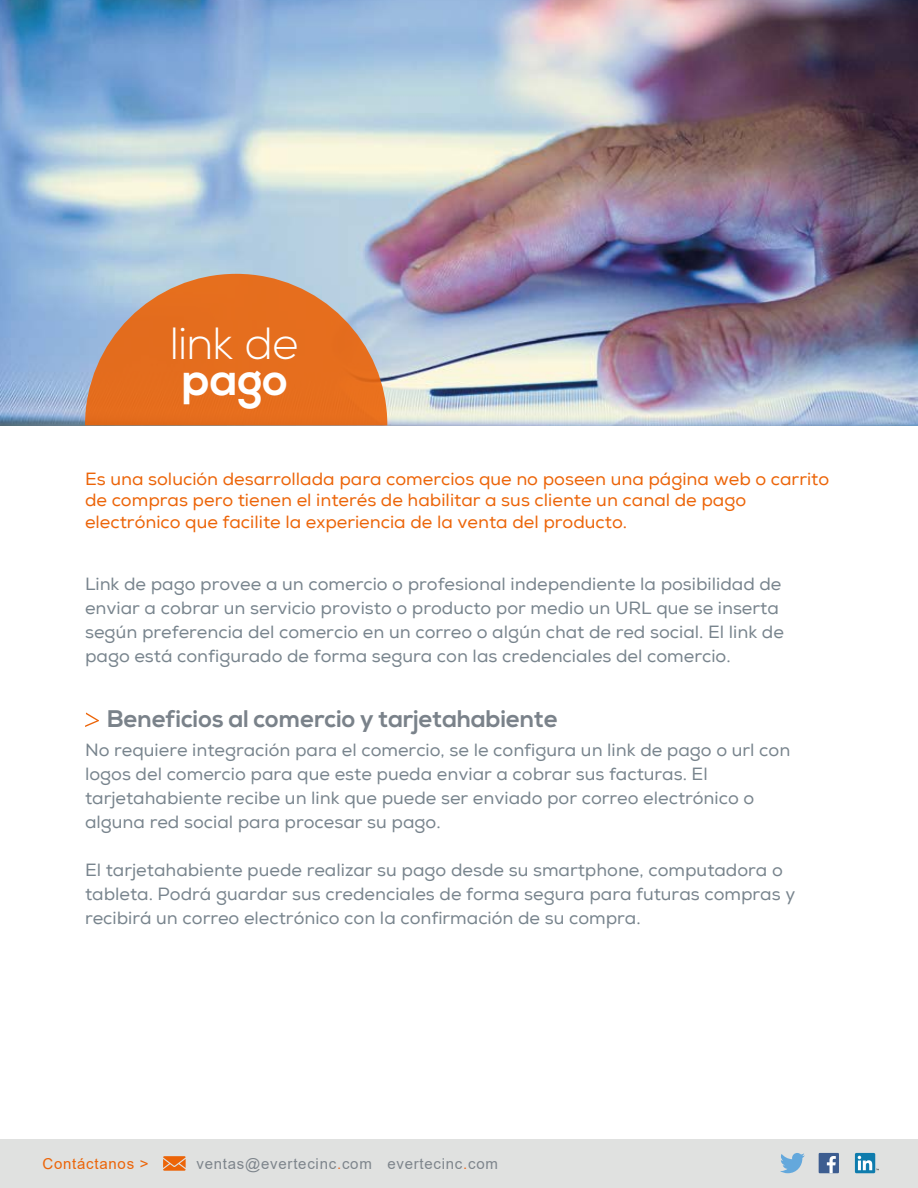
<style>
.page{position:relative;width:918px;height:1188px;background:#fff}
.page>*{position:absolute;margin:0;border:0;box-sizing:border-box;transform-origin:0 0}
.t1{font:300 45px "Nexa";color:#fff}
.t2{font:700 45px "Nexa";color:#fff}
.t3{font:700 24px "Nexa";color:#7a828a}
.t4{font:18px/24px "Nexa";color:#78848d}
.t5{font:18px/21.6px "Nexa";color:#ec6408}
.t6{font:15px "Arial";letter-spacing:.05em;color:#7e858c}
.t7{font:15px "Arial";letter-spacing:.05em;color:#ec6408}
.s1{color:#ed6e26}
</style>
<div class="page">
<div style="left:0;top:1140px;width:918px;height:48px;background:#e0e1e0"></div>
<div style="left:819px;top:1153px;width:20px;height:20px;background:#3d5d90"></div>
<svg style="left:827px;top:1156px;width:9px;height:17px"></svg>
<svg style="left:855px;top:1153px;width:20px;height:20px"></svg>
<svg style="left:858px;top:1156px;width:21px;height:14px"></svg>
<svg style="left:780px;top:1153px;width:25px;height:20px"></svg>
<svg style="left:163px;top:1156px;width:23px;height:15px"></svg>
<img style="left:0;top:0;width:918px;height:425px">
<svg style="left:85px;top:274px;width:302px;height:151px;background:#d98046"></svg>
<svg style="left:85px;top:713px;width:14px;height:14px"></svg>
<h1 class="t1" style="left:171px;top:318px;width:131px">link de</h1>
<h1 class="t2" style="left:182px;top:354px;width:108px">pago</h1>
<p class="t5" style="left:85px;top:468px;width:746px">Es una solución desarrollada para comercios que no poseen una página web o carrito de compras pero tienen el interés de habilitar a sus cliente un canal de pago electrónico que facilite la experiencia de la venta del producto.</p>
<p class="t4" style="left:85px;top:572px;width:700px">Link de pago provee a un comercio o profesional independiente la posibilidad de enviar a cobrar un servicio provisto o producto por medio un URL que se inserta según preferencia del comercio en un correo o algún chat de red social. El link de pago está configurado de forma segura con las credenciales del comercio.</p>
<h2 class="t3" style="left:108px;top:705px;width:452px">Beneficios al comercio y tarjetahabiente</h2>
<p class="t4" style="left:85px;top:738px;width:707px">No requiere integración para el comercio, se le configura un link de pago o url con logos del comercio para que este pueda enviar a cobrar sus facturas. El tarjetahabiente recibe un link que puede ser enviado por correo electrónico o alguna red social para procesar su pago.</p>
<p class="t4" style="left:85px;top:858px;width:712px">El tarjetahabiente puede realizar su pago desde su smartphone, computadora o tableta. Podrá guardar sus credenciales de forma segura para futuras compras y recibirá un correo electrónico con la confirmación de su compra.</p>
<p class="t7" style="left:43px;top:1153px;width:108px">Contáctanos &gt;</p>
<p class="t6" style="left:197px;top:1153px;width:303px">ventas@evertecinc<span class="s1">.</span>com evertecinc<span class="s1">.</span>com</p>
</div>
